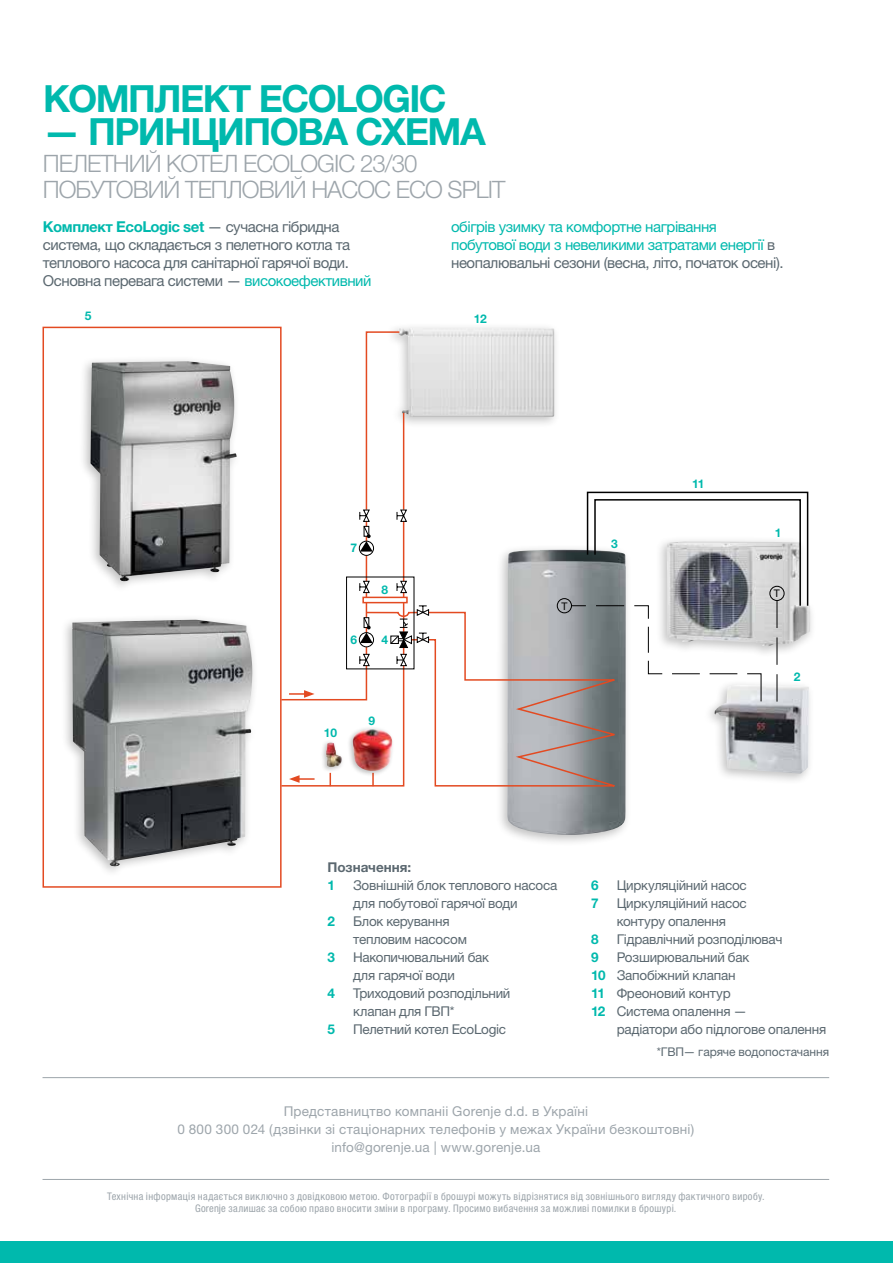
<style>
.page{position:relative;width:893px;height:1263px;background:#fff}
.page>*{position:absolute;margin:0;border:0;box-sizing:border-box;transform-origin:0 0}
.t1{font:700 37.5px "Helvetica Neue LTW1 G";letter-spacing:-.04em;color:#00b9ad}
.t2{font:300 24px/25.8px "Helvetica Neue LTW1 G";letter-spacing:-.04em;color:#9da5ab}
.t3{font:15px/18px "Helvetica Neue LTW1 G";letter-spacing:-.03em;color:#5b6870}
.t4{font:15px/18px "Helvetica Neue LTW1 G";letter-spacing:-.03em;color:#00b9ad}
.t5{font:13.5px/18px "Helvetica Neue LTW1 G";letter-spacing:-.02em;color:#5b6870}
.t6{font:13.5px/18px "Helvetica Neue LTW1 G";letter-spacing:.015em;color:#9da5ab;text-align:center}
.t7{font:700 13.5px "Helvetica Neue LTW1 G";color:#5b6870}
.t8{font:700 13.5px "Helvetica Neue LTW1 G";color:#00b9ad}
.t9{font:12px "Helvetica Neue LTW1 G";letter-spacing:-.005em;color:#5b6870}
.t10{font:700 12px "Helvetica Neue LTW1 G";color:#00b9ad}
.t11{font:condensed 10.5px/12.6px "Helvetica Neue LTW1 G";letter-spacing:.035em;color:#9da5ab;text-align:center}
.t12{font:10.5px "Helvetica Neue LTW1 G";color:#000}
.s1{font-weight:700;color:#00b9ad}
.s2{color:#00b9ad}
.s3{color:#5b6870}
</style>
<div class="page">
<div style="left:0;top:1242px;width:893px;height:21px;background:#00b9ad"></div>
<hr style="left:43px;top:1077px;width:786px;height:1px;background:#9da5ab">
<hr style="left:43px;top:1179px;width:786px;height:1px;background:#9da5ab">
<div style="left:385px;top:322px;width:176px;height:107px;background:#fafafa"></div>
<img style="left:397px;top:328px;width:157px;height:3px">
<div style="left:495px;top:544px;width:137px;height:303px;background:#000;opacity:.25"></div>
<img style="left:507px;top:787px;width:119px;height:48px">
<div style="left:60px;top:613px;width:198px;height:265px;background:#000;opacity:.25"></div>
<img style="left:72px;top:620px;width:181px;height:246px">
<div style="left:78px;top:355px;width:164px;height:238px;background:#000;opacity:.25"></div>
<img style="left:90px;top:361px;width:147px;height:220px">
<svg style="left:282px;top:331px;width:527px;height:456px"></svg>
<div style="left:43px;top:327px;width:239px;height:561px;border:2px solid #e34a21"></div>
<h1 class="t1" style="left:43px;top:75px;width:405px">КОМПЛЕКТ ECOLOGIC</h1>
<h1 class="t1" style="left:43px;top:108px;width:444px">— ПРИНЦИПОВА СХЕМА</h1>
<h2 class="t2" style="left:43px;top:151px;width:464px">ПЕЛЕТНИЙ КОТЕЛ ECOLOGIC 23/30<br>ПОБУТОВИЙ ТЕПЛОВИЙ НАСОС ECO SPLIT</h2>
<p class="t3" style="left:43px;top:217px;width:330px"><span class="s1">Комплект EcoLogic set</span> — сучасна гібридна система, що складається з пелетного котла та теплового насоса для санітарної гарячої води.<br>Основна перевага системи — <span class="s2">високоефективний</span></p>
<p class="t4" style="left:451px;top:217px;width:334px">обігрів узимку та комфортне нагрівання побутової води з невеликими затратами енергії <span class="s3">в неопалювальні сезони (весна, літо, початок осені).</span></p>
<p class="t10" style="left:474px;top:312px;width:15px">12</p>
<p class="t10" style="left:85px;top:308px;width:8px">5</p>
<p class="t10" style="left:351px;top:540px;width:8px">7</p>
<p class="t10" style="left:381px;top:583px;width:8px">8</p>
<p class="t10" style="left:351px;top:633px;width:8px">6</p>
<p class="t10" style="left:381px;top:633px;width:8px">4</p>
<p class="t10" style="left:324px;top:725px;width:15px">10</p>
<p class="t10" style="left:369px;top:713px;width:8px">9</p>
<p class="t12" style="left:561px;top:599px;width:8px">T</p>
<p class="t10" style="left:611px;top:536px;width:8px">3</p>
<p class="t10" style="left:692px;top:476px;width:14px">11</p>
<p class="t10" style="left:775px;top:525px;width:8px">1</p>
<p class="t12" style="left:774px;top:587px;width:8px">T</p>
<p class="t10" style="left:794px;top:670px;width:8px">2</p>
<p class="t7" style="left:328px;top:859px;width:85px">Позначення:</p>
<p class="t8" style="left:328px;top:877px;width:9px">1</p>
<p class="t5" style="left:353px;top:876px;width:206px">Зовнішній блок теплового насоса для побутової гарячої води</p>
<p class="t8" style="left:328px;top:913px;width:9px">2</p>
<p class="t5" style="left:353px;top:912px;width:115px">Блок керування тепловим насосом</p>
<p class="t8" style="left:328px;top:949px;width:9px">3</p>
<p class="t5" style="left:353px;top:948px;width:138px">Накопичювальний бак для гарячої води</p>
<p class="t8" style="left:328px;top:985px;width:9px">4</p>
<p class="t5" style="left:353px;top:984px;width:159px">Триходовий розподільний клапан для ГВП*</p>
<p class="t8" style="left:328px;top:1021px;width:9px">5</p>
<p class="t5" style="left:353px;top:1020px;width:155px">Пелетний котел EcoLogic</p>
<p class="t8" style="left:591px;top:877px;width:9px">6</p>
<p class="t5" style="left:617px;top:876px;width:132px">Циркуляційний насос</p>
<p class="t8" style="left:591px;top:895px;width:9px">7</p>
<p class="t5" style="left:617px;top:894px;width:132px">Циркуляційний насос контуру опалення</p>
<p class="t8" style="left:591px;top:931px;width:9px">8</p>
<p class="t5" style="left:617px;top:930px;width:167px">Гідравлічний розподілювач</p>
<p class="t8" style="left:591px;top:949px;width:9px">9</p>
<p class="t5" style="left:617px;top:948px;width:134px">Розширювальний бак</p>
<p class="t5" style="left:591px;top:966px;width:146px"><span class="s1">10</span> Запобіжний клапан</p>
<p class="t5" style="left:591px;top:984px;width:141px"><span class="s1">11</span> Фреоновий контур</p>
<p class="t5" style="left:591px;top:1002px;width:157px"><span class="s1">12</span> Система опалення —</p>
<p class="t5" style="left:617px;top:1020px;width:211px">радіатори або підлогове опалення</p>
<p class="t9" style="left:657px;top:1044px;width:174px">*ГВП— гаряче водопостачання</p>
<p class="t6" style="left:177px;top:1102px;width:518px">Представництво компаніі Gorenje d.d. в Україні<br>0 800 300 024 (дзвінки зі стаціонарних телефонів у межах України безкоштовні) info@gorenje.ua | www.gorenje.ua</p>
<p class="t11" style="left:107px;top:1190px;width:659px">Технічна інформація надається виключно з довідковою метою. Фотографії в брошурі можуть відрізнятися від зовнішнього вигляду фактичного виробу.<br>Gorenje залишає за собою право вносити зміни в програму. Просимо вибачення за можливі помилки в брошурі.</p>
</div>
